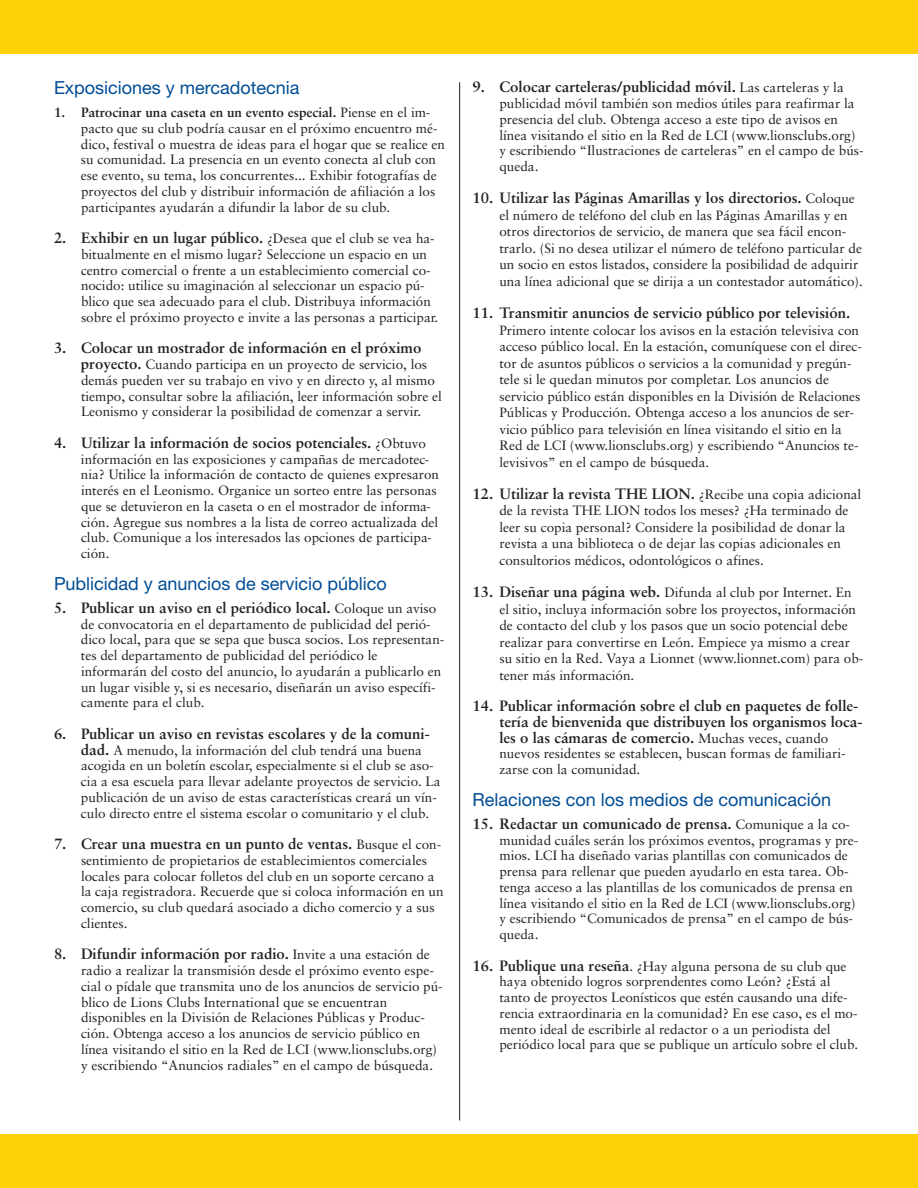
<style>
.page{position:relative;width:918px;height:1188px;background:#fff}
.page>*{position:absolute;margin:0;border:0;box-sizing:border-box;transform-origin:0 0}
.t1{font:18px "Helvetica Neue";color:#014d95}
.t2{font:700 15px/15.8px "Sabon";color:#231f20}
.t3{font:13.5px/15.8px "Sabon";color:#231f20}
.s1{font-weight:700}
.s2{font-weight:400;font-size:13.5px}
.s3{font-weight:700;font-size:15px}
</style>
<div class="page">
<div style="left:0;top:0;width:918px;height:54px;background:#fed006"></div>
<div style="left:0;top:1134px;width:918px;height:54px;background:#fed006"></div>
<hr style="left:459px;top:82px;width:1px;height:1038px;background:#231f20">
<h1 class="t1" style="left:54px;top:81px;width:247px">Exposiciones y mercadotecnia</h1>
<p class="t3" style="left:81px;top:106px;width:366px;text-indent:-27px"><span class="s1">1. Patrocinar una caseta en un evento especial.</span> Piense en el im&shy;pacto que su club podría causar en el próximo encuentro mé&shy;dico, festival o muestra de ideas para el hogar que se realice en su comunidad. La presencia en un evento conecta al club con ese evento, su tema, los concurrentes... Exhibir fotografías de proyectos del club y distribuir información de afiliación a los participantes ayudarán a difundir la labor de su club.</p>
<p class="t2" style="left:54px;top:231px;width:382px">2. Exhibir en un lugar público. <span class="s2">¿Desea que el club se vea ha-</span></p>
<p class="t3" style="left:81px;top:247px;width:359px">bitualmente en el mismo lugar? Seleccione un espacio en un centro comercial o frente a un establecimiento comercial co&shy;nocido: utilice su imaginación al seleccionar un espacio pú&shy;blico que sea adecuado para el club. Distribuya información sobre el próximo proyecto e invite a las personas a participar.</p>
<p class="t2" style="left:54px;top:341px;width:369px">3. Colocar un mostrador de información en el próximo</p>
<p class="t3" style="left:81px;top:358px;width:363px"><span class="s3">proyecto.</span> Cuando participa en un proyecto de servicio, los demás pueden ver su trabajo en vivo y en directo y, al mismo tiempo, consultar sobre la afiliación, leer información sobre el Leonismo y considerar la posibilidad de comenzar a servir.</p>
<p class="t2" style="left:54px;top:436px;width:374px">4. Utilizar la información de socios potenciales. <span class="s2">¿Obtuvo</span></p>
<p class="t3" style="left:81px;top:452px;width:360px">información en las exposiciones y campañas de mercadotec&shy;nia? Utilice la información de contacto de quienes expresaron interés en el Leonismo. Organice un sorteo entre las personas que se detuvieron en la caseta o en el mostrador de informa&shy;ción. Agregue sus nombres a la lista de correo actualizada del club. Comunique a los interesados las opciones de participa&shy;ción.</p>
<h1 class="t1" style="left:54px;top:577px;width:334px">Publicidad y anuncios de servicio público</h1>
<p class="t2" style="left:54px;top:601px;width:384px">5. Publicar un aviso en el periódico local. <span class="s2">Coloque un aviso</span></p>
<p class="t3" style="left:81px;top:617px;width:365px">de convocatoria en el departamento de publicidad del perió&shy;dico local, para que se sepa que busca socios. Los representan&shy;tes del departamento de publicidad del periódico le informarán del costo del anuncio, lo ayudarán a publicarlo en un lugar visible y, si es necesario, diseñarán un aviso específi&shy;camente para el club.</p>
<p class="t2" style="left:54px;top:727px;width:377px">6. Publicar un aviso en revistas escolares y de la comuni-</p>
<p class="t3" style="left:81px;top:743px;width:361px"><span class="s3">dad.</span> A menudo, la información del club tendrá una buena acogida en un boletín escolar, especialmente si el club se aso&shy;cia a esa escuela para llevar adelante proyectos de servicio. La publicación de un aviso de estas características creará un vín&shy;culo directo entre el sistema escolar o comunitario y el club.</p>
<p class="t2" style="left:54px;top:837px;width:389px">7. Crear una muestra en un punto de ventas. <span class="s2">Busque el con-</span></p>
<p class="t3" style="left:81px;top:853px;width:364px">sentimiento de propietarios de establecimientos comerciales locales para colocar folletos del club en un soporte cercano a la caja registradora. Recuerde que si coloca información en un comercio, su club quedará asociado a dicho comercio y a sus clientes.</p>
<p class="t2" style="left:54px;top:947px;width:377px">8. Difundir información por radio. <span class="s2">Invite a una estación de</span></p>
<p class="t3" style="left:81px;top:964px;width:363px">radio a realizar la transmisión desde el próximo evento espe&shy;cial o pídale que transmita uno de los anuncios de servicio pú&shy;blico de Lions Clubs International que se encuentran disponibles en la División de Relaciones Públicas y Produc&shy;ción. Obtenga acceso a los anuncios de servicio público en línea visitando el sitio en la Red de LCI (www.lionsclubs.org) y escribiendo “Anuncios radiales” en el campo de búsqueda.</p>
<p class="t2" style="left:472px;top:81px;width:373px">9. Colocar carteleras/publicidad móvil. <span class="s2">Las carteleras y la</span></p>
<p class="t3" style="left:499px;top:97px;width:366px">publicidad móvil también son medios útiles para reafirmar la presencia del club. Obtenga acceso a este tipo de avisos en línea visitando el sitio en la Red de LCI (www.lionsclubs.org) y escribiendo “Ilustraciones de carteleras” en el campo de bús&shy;queda.</p>
<p class="t2" style="left:472px;top:192px;width:384px">10. Utilizar las Páginas Amarillas y los directorios. <span class="s2">Coloque</span></p>
<p class="t3" style="left:499px;top:208px;width:365px;line-height:16.5px">el número de teléfono del club en las Páginas Amarillas y en otros directorios de servicio, de manera que sea fácil encon&shy;trarlo. (Si no desea utilizar el número de teléfono particular de un socio en estos listados, considere la posibilidad de adquirir una línea adicional que se dirija a un contestador automático).</p>
<p class="t2" style="left:472px;top:306px;width:379px">11. Transmitir anuncios de servicio público por televisión.</p>
<p class="t3" style="left:499px;top:323px;width:364px;line-height:16.5px">Primero intente colocar los avisos en la estación televisiva con acceso público local. En la estación, comuníquese con el direc&shy;tor de asuntos públicos o servicios a la comunidad y pregún&shy;tele si le quedan minutos por completar. Los anuncios de servicio público están disponibles en la División de Relaciones Públicas y Producción. Obtenga acceso a los anuncios de ser&shy;vicio público para televisión en línea visitando el sitio en la Red de LCI (www.lionsclubs.org) y escribiendo “Anuncios te&shy;levisivos” en el campo de búsqueda.</p>
<p class="t2" style="left:472px;top:487px;width:390px">12. Utilizar la revista THE LION. <span class="s2">¿Recibe una copia adicional</span></p>
<p class="t3" style="left:499px;top:504px;width:351px;line-height:16.5px">de la revista THE LION todos los meses? ¿Ha terminado de leer su copia personal? Considere la posibilidad de donar la revista a una biblioteca o de dejar las copias adicionales en consultorios médicos, odontológicos o afines.</p>
<p class="t3" style="left:499px;top:585px;width:365px;line-height:16.5px;text-indent:-27px"><span class="s3">13. Diseñar una página web.</span> Difunda al club por Internet. En el sitio, incluya información sobre los proyectos, información de contacto del club y los pasos que un socio potencial debe realizar para convertirse en León. Empiece ya mismo a crear su sitio en la Red. Vaya a Lionnet (www.lionnet.com) para ob&shy;tener más información.</p>
<p class="t2" style="left:500px;top:699px;width:364px;text-indent:-27px">14. Publicar información sobre el club en paquetes de folle&shy;tería de bienvenida que distribuyen los organismos loca&shy;les o las cámaras de comercio. <span class="s2">Muchas veces, cuando</span></p>
<p class="t3" style="left:500px;top:747px;width:348px">nuevos residentes se establecen, buscan formas de familiari&shy;zarse con la comunidad.</p>
<h1 class="t1" style="left:472px;top:793px;width:360px">Relaciones con los medios de comunicación</h1>
<p class="t2" style="left:472px;top:817px;width:379px">15. Redactar un comunicado de prensa. <span class="s2">Comunique a la co-</span></p>
<p class="t3" style="left:499px;top:833px;width:360px">munidad cuáles serán los próximos eventos, programas y pre&shy;mios. LCI ha diseñado varias plantillas con comunicados de prensa para rellenar que pueden ayudarlo en esta tarea. Ob&shy;tenga acceso a las plantillas de los comunicados de prensa en línea visitando el sitio en la Red de LCI (www.lionsclubs.org) y escribiendo “Comunicados de prensa” en el campo de bús&shy;queda.</p>
<p class="t3" style="left:499px;top:959px;width:360px;text-indent:-27px"><span class="s3">16. Publique una reseña</span>. ¿Hay alguna persona de su club que haya obtenido logros sorprendentes como León? ¿Está al tanto de proyectos Leonísticos que estén causando una dife&shy;rencia extraordinaria en la comunidad? En ese caso, es el mo&shy;mento ideal de escribirle al redactor o a un periodista del periódico local para que se publique un artículo sobre el club.</p>
</div>
